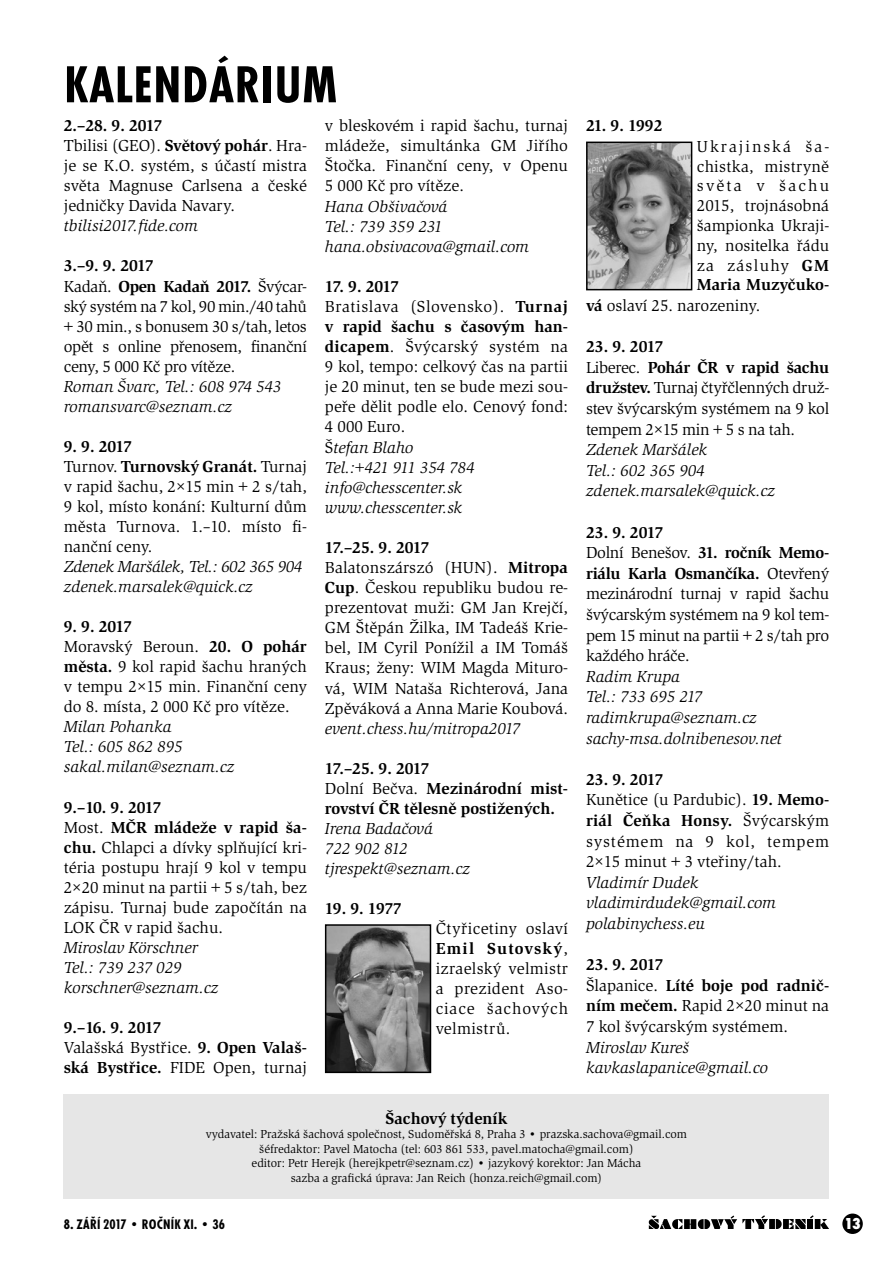
<style>
.page{position:relative;width:893px;height:1263px;background:#fff}
.page>*{position:absolute;margin:0;border:0;box-sizing:border-box;transform-origin:0 0}
.Nadpis{font:700 condensed 54px "Futura TOT";letter-spacing:.015em;color:#000}
.txt{font:16.5px/20.1px "Slimbach Itc TOT";color:#000;text-align:justify}
.txt-2{font:italic 16.5px "Slimbach Itc TOT";color:#000}
.txt-3{font:700 16.5px/20.1px "Slimbach Itc TOT";color:#000}
.txt_8{font:16.5px/19.8px "Slimbach Itc TOT";letter-spacing:.02em;color:#000;text-align:justify}
.txt_8-2{font:16.5px "Slimbach Itc TOT";color:#000}
.txt-4{font:italic 16.5px "Slimbach Itc TOT";letter-spacing:-.02em;color:#000}
.txt_8-3{font:700 16.5px "Slimbach Itc TOT";color:#000}
.txt_8-4{font:16.5px "Slimbach Itc TOT";letter-spacing:.125em;color:#000}
.t1{font:16.5px "Futura TOT Extr Bold Cond";color:#fff}
.t2{font:700 condensed 14.4px "Futura TOT";letter-spacing:.015em;color:#000}
.txt-5{font:12px "Slimbach Itc TOT";color:#000}
.s1{font-weight:700}
.s2{font-style:normal}
.s3{font-weight:400}
</style>
<div class="page">
<div style="left:842px;top:1213px;width:21px;height:21px;background:#000;border-radius:50%"></div>
<svg style="left:649px;top:1215px;width:180px;height:14px"></svg>
<svg style="left:324px;top:924px;width:108px;height:150px;background:#7a7a7a"></svg>
<svg style="left:586px;top:141px;width:107px;height:150px;background:#858585"></svg>
<div style="left:64px;top:1094px;width:765px;height:105px;background:#e6e6e6"></div>
<p class="Nadpis" style="left:64px;top:53px;width:274px">KALENDÁRIUM</p>
<p class="txt-3" style="left:64px;top:116px;width:100px">2.–28. 9. 2017</p>
<p class="txt" style="left:64px;top:136px;width:245px">Tbilisi (GEO). <span class="s1">Světový pohár</span>. Hra&shy;je se K.O. systém, s účastí mistra světa Magnuse Carlsena a české jedničky Davida Navary.</p>
<p class="txt-2" style="left:64px;top:217px;width:136px">tbilisi2017.fide.com</p>
<p class="txt-3" style="left:64px;top:256px;width:91px">3.–9. 9. 2017</p>
<p class="txt" style="left:64px;top:276px;width:245px">Kadaň. <span class="s1">Open Kadaň 2017.</span> Švýcar&shy;ský systém na 7 kol, 90 min./40 tahů + 30 min., s bonusem 30 s/tah, letos opět s online přenosem, finanční ceny, 5 000 Kč pro vítěze.</p>
<p class="txt-2" style="left:64px;top:377px;width:219px">Roman Švarc, Tel.: 608 974 543</p>
<p class="txt-2" style="left:64px;top:397px;width:170px">romansvarc@seznam.cz</p>
<p class="txt-3" style="left:64px;top:436px;width:70px">9. 9. 2017</p>
<p class="txt" style="left:64px;top:456px;width:245px">Turnov. <span class="s1">Turnovský Granát.</span> Turnaj v rapid šachu, 2×15 min + 2 s/tah, 9 kol, místo konání: Kulturní dům města Turnova. 1.–10. místo fi&shy;nanční ceny.</p>
<p class="txt-4" style="left:64px;top:557px;width:240px">Zdenek Maršálek, Tel.: 602 365 904</p>
<p class="txt-2" style="left:64px;top:577px;width:191px">zdenek.marsalek@quick.cz</p>
<p class="txt-3" style="left:64px;top:617px;width:70px">9. 9. 2017</p>
<p class="txt" style="left:64px;top:637px;width:245px">Moravský Beroun. <span class="s1">20. O pohár města.</span> 9 kol rapid šachu hraných v tempu 2×15 min. Finanční ceny do 8. místa, 2 000 Kč pro vítěze.</p>
<p class="txt-2" style="left:64px;top:718px;width:109px">Milan Pohanka</p>
<p class="txt-2" style="left:64px;top:738px;width:120px">Tel.: 605 862 895</p>
<p class="txt-2" style="left:64px;top:758px;width:172px">sakal.milan@seznam.cz</p>
<p class="txt-3" style="left:64px;top:797px;width:99px">9.–10. 9. 2017</p>
<p class="txt" style="left:64px;top:817px;width:245px">Most. <span class="s1">MČR mládeže v rapid ša&shy;chu.</span> Chlapci a dívky splňující kri&shy;téria postupu hrají 9 kol v tempu 2×20 minut na partii + 5 s/tah, bez zápisu. Turnaj bude započítán na LOK ČR v rapid šachu.</p>
<p class="txt-2" style="left:64px;top:938px;width:136px">Miroslav Körschner</p>
<p class="txt-2" style="left:64px;top:958px;width:120px">Tel.: 739 237 029</p>
<p class="txt-2" style="left:64px;top:978px;width:156px">korschner@seznam.cz</p>
<p class="txt-3" style="left:64px;top:1018px;width:99px">9.–16. 9. 2017</p>
<p class="txt" style="left:64px;top:1037px;width:245px">Valašská Bystřice. <span class="s1">9. Open Valaš&shy;ská Bystřice.</span> FIDE Open, turnaj</p>
<p class="txt" style="left:325px;top:116px;width:245px">v bleskovém i rapid šachu, turnaj mládeže, simultánka GM Jiřího Štočka. Finanční ceny, v Openu 5 000 Kč pro vítěze.</p>
<p class="txt-2" style="left:325px;top:197px;width:124px">Hana Obšivačová</p>
<p class="txt-2" style="left:325px;top:217px;width:119px">Tel.: 739 359 231</p>
<p class="txt-2" style="left:325px;top:237px;width:206px">hana.obsivacova@gmail.com</p>
<p class="txt-3" style="left:325px;top:276px;width:76px">17. 9. 2017</p>
<p class="txt" style="left:325px;top:296px;width:245px">Bratislava (Slovensko). <span class="s1">Turnaj v rapid šachu s časovým han&shy;dicapem</span>. Švýcarský systém na 9 kol, tempo: celkový čas na partii je 20 minut, ten se bude mezi sou&shy;peře dělit podle elo. Cenový fond:<br>4 000 Euro.</p>
<p class="txt-2" style="left:325px;top:438px;width:90px"><span class="s2">Š</span>tefan Blaho</p>
<p class="txt-2" style="left:325px;top:458px;width:151px">Tel.:+421 911 354 784</p>
<p class="txt-2" style="left:325px;top:478px;width:139px">info@chesscenter.sk</p>
<p class="txt-2" style="left:325px;top:498px;width:139px">www.chesscenter.sk</p>
<p class="txt-3" style="left:325px;top:538px;width:106px">17.–25. 9. 2017</p>
<p class="txt" style="left:325px;top:557px;width:245px">Balatonszárszó (HUN). <span class="s1">Mitropa Cup</span>. Českou republiku budou re&shy;prezentovat muži: GM Jan Krejčí, GM Štěpán Žilka, IM Tadeáš Krie&shy;bel, IM Cyril Ponížil a IM Tomáš Kraus; ženy: WIM Magda Mituro&shy;vá, WIM Nataša Richterová, Jana Zpěváková a Anna Marie Koubová.</p>
<p class="txt-2" style="left:325px;top:719px;width:197px">event.chess.hu/mitropa2017</p>
<p class="txt-3" style="left:325px;top:758px;width:106px">17.–25. 9. 2017</p>
<p class="txt-3" style="left:325px;top:778px;width:245px"><span class="s3">Dolní Bečva.</span> Mezinárodní mist&shy;rovství ČR tělesně postižených.</p>
<p class="txt-2" style="left:325px;top:819px;width:109px">Irena Badačová</p>
<p class="txt-2" style="left:325px;top:839px;width:84px">722 902 812</p>
<p class="txt-2" style="left:325px;top:859px;width:147px">tjrespekt@seznam.cz</p>
<p class="txt-3" style="left:325px;top:899px;width:78px">19. 9. 1977</p>
<p class="txt_8" style="left:436px;top:919px;width:134px">Čtyřicetiny oslaví <span class="s1">Emil Sutovský</span>, izraelský velmistr a prezident Aso&shy;ciace šachových velmistrů.</p>
<p class="txt-3" style="left:586px;top:116px;width:78px">21. 9. 1992</p>
<p class="txt_8-4" style="left:697px;top:137px;width:134px">Ukrajinská ša-</p>
<p class="txt_8" style="left:697px;top:156px;width:134px">chistka, mistryně</p>
<p class="txt_8" style="left:697px;top:176px;width:134px">světa v šachu</p>
<p class="txt_8" style="left:697px;top:196px;width:134px">2015, trojnásobná</p>
<p class="txt_8-2" style="left:697px;top:216px;width:134px">šampionka Ukraji-</p>
<p class="txt_8-2" style="left:697px;top:236px;width:134px">ny, nositelka řádu</p>
<p class="txt_8" style="left:697px;top:255px;width:134px">za zásluhy <span class="s1">GM</span></p>
<p class="txt_8-3" style="left:697px;top:275px;width:134px">Maria Muzyčuko-</p>
<p class="txt_8-2" style="left:586px;top:296px;width:176px"><span class="s1">vá</span> oslaví 25. narozeniny.</p>
<p class="txt-3" style="left:586px;top:337px;width:79px">23. 9. 2017</p>
<p class="txt" style="left:586px;top:357px;width:245px;line-height:20.5px">Liberec. <span class="s1">Pohár ČR v rapid šachu družstev.</span> Turnaj čtyřčlenných druž&shy;stev švýcarským systémem na 9 kol tempem 2×15 min + 5 s na tah.</p>
<p class="txt-2" style="left:586px;top:440px;width:123px">Zdenek Maršálek</p>
<p class="txt-2" style="left:586px;top:461px;width:120px">Tel.: 602 365 904</p>
<p class="txt-2" style="left:586px;top:482px;width:191px">zdenek.marsalek@quick.cz</p>
<p class="txt-3" style="left:586px;top:522px;width:79px">23. 9. 2017</p>
<p class="txt" style="left:586px;top:542px;width:245px;line-height:20.5px">Dolní Benešov. <span class="s1">31. ročník Memo&shy;riálu Karla Osmančíka.</span> Otevřený mezinárodní turnaj v rapid šachu švýcarským systémem na 9 kol tem&shy;pem 15 minut na partii + 2 s/tah pro každého hráče.</p>
<p class="txt-2" style="left:586px;top:667px;width:95px">Radim Krupa</p>
<p class="txt-2" style="left:586px;top:688px;width:118px">Tel.: 733 695 217</p>
<p class="txt-2" style="left:586px;top:708px;width:172px">radimkrupa@seznam.cz</p>
<p class="txt-2" style="left:586px;top:729px;width:197px">sachy-msa.dolnibenesov.net</p>
<p class="txt-3" style="left:586px;top:769px;width:79px">23. 9. 2017</p>
<p class="txt" style="left:586px;top:790px;width:245px;line-height:20.5px">Kunětice (u Pardubic). <span class="s1">19. Memo&shy;riál Čeňka Honsy.</span> Švýcarským systémem na 9 kol, tempem 2×15 minut + 3 vteřiny/tah.</p>
<p class="txt-2" style="left:586px;top:873px;width:114px">Vladimír Dudek</p>
<p class="txt-2" style="left:586px;top:894px;width:192px">vladimirdudek@gmail.com</p>
<p class="txt-2" style="left:586px;top:914px;width:120px">polabinychess.eu</p>
<p class="txt-3" style="left:586px;top:955px;width:79px">23. 9. 2017</p>
<p class="txt" style="left:586px;top:975px;width:245px;line-height:20.5px">Šlapanice. <span class="s1">Líté boje pod radnič&shy;ním mečem.</span> Rapid 2×20 minut na 7 kol švýcarským systémem.</p>
<p class="txt-2" style="left:586px;top:1038px;width:105px">Miroslav Kureš</p>
<p class="txt-2" style="left:586px;top:1058px;width:183px">kavkaslapanice@gmail.co</p>
<p class="txt-3" style="left:385px;top:1109px;width:123px">Šachový týdeník</p>
<p class="txt-5" style="left:206px;top:1127px;width:483px">vydavatel: Pražská šachová společnost, Sudoměřská 8, Praha 3 • prazska.sachova@gmail.com</p>
<p class="txt-5" style="left:259px;top:1142px;width:376px">šéfredaktor: Pavel Matocha (tel: 603 861 533, pavel.matocha@gmail.com)</p>
<p class="txt-5" style="left:252px;top:1156px;width:391px">editor: Petr Herejk (herejkpetr@seznam.cz) • jazykový korektor: Jan Mácha</p>
<p class="txt-5" style="left:291px;top:1170px;width:313px">sazba a grafická úprava: Jan Reich (honza.reich@gmail.com)</p>
<p class="t2" style="left:64px;top:1216px;width:163px">8. ZÁŘÍ 2017 • ROČNÍK XI. • 36</p>
<p class="t1" style="left:844px;top:1214px;width:18px">13</p>
</div>
